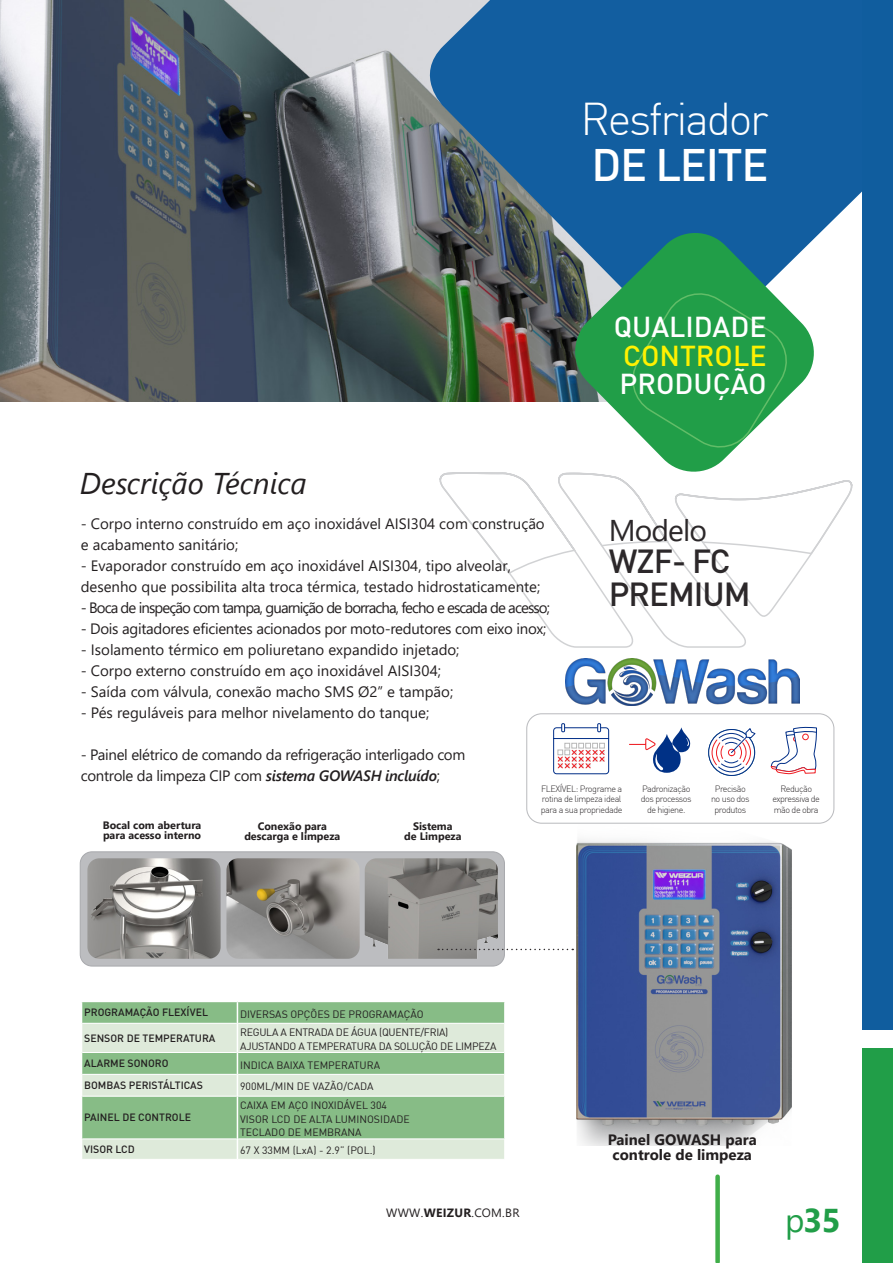
<style>
.page{position:relative;width:893px;height:1263px;background:#fff}
.page>*{position:absolute;margin:0;border:0;box-sizing:border-box;transform-origin:0 0}
.t1{font:300 45px "DIN";letter-spacing:-.05em;color:#fff}
.t2{font:500 45px "DIN";letter-spacing:-.03em;color:#fff}
.t3{font:500 33px "DIN";letter-spacing:-.03em;color:#2c282a}
.t4{font:700 33px "Segoe UI";color:#219e48}
.t5{font:italic 30px "Segoe UI";color:#231f20}
.t6{font:30px "Segoe UI";letter-spacing:-.03em;color:#2c282a}
.t7{font:500 28.5px "DIN";color:#fff}
.t8{font:500 28.5px "DIN";color:#fff101}
.t9{font:15px/21px "Segoe UI";color:#231f20}
.t10{font:15px/21px "Segoe UI";letter-spacing:-.02em;color:#231f20}
.t11{font:15px "Segoe UI";letter-spacing:-.06em;color:#231f20}
.t12{font:700 15px "Segoe UI";color:#231f20}
.t13{font:12px "Segoe UI";letter-spacing:.025em;color:#231f20}
.t14{font:700 10.8px "Segoe UI";color:#231f20}
.t15{font:10.5px "DIN";color:#231f20}
.t16{font:500 10.5px "DIN";color:#231f20}
.t17{font:10.5px "DIN";letter-spacing:-.025em;color:#231f20}
.t18{font:300 9px/10.5px "DIN";letter-spacing:-.05em;color:#2c282a;text-align:justify}
.s1{font-weight:600;font-style:italic}
.s2{font-weight:700}
.s3{font-weight:400}
</style>
<div class="page">
<svg style="left:439px;top:472px;width:414px;height:176px"></svg>
<img style="left:1px;top:0;width:570px;height:402px">
<svg style="left:413px;top:0;width:450px;height:359px;background:#356a95"></svg>
<svg style="left:571px;top:229px;width:247px;height:247px"></svg>
<svg style="left:628px;top:289px;width:163px;height:163px;background:#36a759"></svg>
<div style="left:715px;top:1177px;width:5px;height:85px;background:#40ae49"></div>
<div style="left:863px;top:0;width:30px;height:1029px;background:#105d9e"></div>
<div style="left:863px;top:1048px;width:30px;height:215px;background:#219e48"></div>
<div style="left:80px;top:852px;width:424px;height:114px;background:#bcbdc0;border-radius:12px"></div>
<div style="left:80px;top:851px;width:425px;height:115px;border:1px solid #a8a9ad;border-radius:12px"></div>
<img style="left:87px;top:858px;width:134px;height:101px">
<img style="left:226px;top:858px;width:134px;height:101px">
<svg style="left:553px;top:723px;width:56px;height:51px"></svg>
<svg style="left:771px;top:727px;width:46px;height:48px"></svg>
<div style="left:802px;top:734px;width:7px;height:6px;border:1px solid #ee1d23;border-radius:50%"></div>
<svg style="left:709px;top:729px;width:46px;height:46px"></svg>
<div style="left:708px;top:729px;width:47px;height:47px;border:1px solid #002e87;border-radius:50%"></div>
<svg style="left:711px;top:728px;width:45px;height:44px"></svg>
<div style="left:526px;top:713px;width:308px;height:111px;border:1px solid #bcbdc0;border-radius:15px"></div>
<svg style="left:629px;top:727px;width:62px;height:46px"></svg>
<svg style="left:82px;top:1002px;width:422px;height:21px;background:#89bd88"></svg>
<svg style="left:82px;top:1024px;width:422px;height:135px;background:#b5d4b2"></svg>
<hr style="left:82px;top:1052px;width:155px;height:1px;background:#fff">
<hr style="left:238px;top:1052px;width:266px;height:1px;background:#fff">
<hr style="left:82px;top:1074px;width:155px;height:1px;background:#fff">
<hr style="left:238px;top:1074px;width:266px;height:1px;background:#fff">
<hr style="left:82px;top:1096px;width:155px;height:1px;background:#fff">
<hr style="left:238px;top:1096px;width:266px;height:1px;background:#fff">
<hr style="left:82px;top:1138px;width:155px;height:1px;background:#fff">
<hr style="left:238px;top:1138px;width:266px;height:1px;background:#fff">
<svg style="left:237px;top:1002px;width:1px;height:94px"></svg>
<hr style="left:237px;top:1096px;width:1px;height:43px;background:#fff">
<svg style="left:237px;top:1139px;width:1px;height:20px"></svg>
<img style="left:565px;top:658px;width:234px;height:48px">
<img style="left:567px;top:839px;width:225px;height:307px">
<img style="left:365px;top:858px;width:133px;height:101px">
<svg style="left:438px;top:949px;width:135px;height:1px"></svg>
<p class="t1" style="left:580px;top:91px;width:190px">Resfriador</p>
<p class="t2" style="left:592px;top:136px;width:178px">DE LEITE</p>
<p class="t5" style="left:80px;top:455px;width:229px">Descrição Técnica</p>
<p class="t7" style="left:614px;top:308px;width:154px">QUALIDADE</p>
<p class="t8" style="left:623px;top:337px;width:145px">CONTROLE</p>
<p class="t7" style="left:619px;top:365px;width:149px">PRODUÇÃO</p>
<p class="t9" style="left:81px;top:512px;width:465px">- Corpo interno construído em aço inoxidável AISI304 com construção e acabamento sanitário;</p>
<p class="t9" style="left:81px;top:554px;width:461px">- Evaporador construído em aço inoxidável AISI304, tipo alveolar, desenho que possibilita alta troca térmica, testado hidrostaticamente;</p>
<p class="t11" style="left:81px;top:594px;width:471px">- Boca de inspeção com tampa, guarnição de borracha, fecho e escada de acesso;</p>
<p class="t10" style="left:81px;top:617px;width:467px">- Dois agitadores eficientes acionados por moto-redutores com eixo inox;</p>
<p class="t9" style="left:81px;top:638px;width:380px">- Isolamento térmico em poliuretano expandido injetado;</p>
<p class="t9" style="left:81px;top:659px;width:362px">- Corpo externo construído em aço inoxidável AISI304;</p>
<p class="t9" style="left:81px;top:680px;width:374px">- Saída com válvula, conexão macho SMS Ø2” e tampão;</p>
<p class="t9" style="left:81px;top:701px;width:350px">- Pés reguláveis para melhor nivelamento do tanque;</p>
<p class="t10" style="left:81px;top:743px;width:386px">- Painel elétrico de comando da refrigeração interligado com controle da limpeza CIP com <span class="s1">sistema GOWASH incluído</span>;</p>
<p class="t6" style="left:609px;top:502px;width:100px">Modelo</p>
<p class="t3" style="left:609px;top:540px;width:123px">WZF- FC</p>
<p class="t3" style="left:609px;top:573px;width:143px">PREMIUM</p>
<p class="t18" style="left:541px;top:783px;width:83px">FLEXÍVEL: Programe a rotina de limpeza ideal para a sua propriedade</p>
<p class="t18" style="left:780px;top:783px;width:33px">Redução</p>
<p class="t18" style="left:642px;top:783px;width:50px">Padronização</p>
<p class="t18" style="left:641px;top:794px;width:52px">dos processos</p>
<p class="t18" style="left:647px;top:804px;width:40px">de higiene.</p>
<p class="t18" style="left:715px;top:783px;width:33px">Precisão</p>
<p class="t18" style="left:711px;top:794px;width:40px">no uso dos</p>
<p class="t18" style="left:714px;top:804px;width:33px">produtos</p>
<p class="t18" style="left:772px;top:794px;width:49px">expressiva de</p>
<p class="t18" style="left:774px;top:804px;width:46px">mão de obra</p>
<p class="t14" style="left:103px;top:815px;width:100px">Bocal com abertura</p>
<p class="t14" style="left:103px;top:825px;width:100px">para acesso interno</p>
<p class="t14" style="left:258px;top:816px;width:71px">Conexão para</p>
<p class="t14" style="left:244px;top:826px;width:98px">descarga e limpeza</p>
<p class="t14" style="left:413px;top:816px;width:41px">Sistema</p>
<p class="t14" style="left:404px;top:826px;width:59px">de Limpeza</p>
<p class="t16" style="left:84px;top:1005px;width:125px">PROGRAMAÇÃO FLEXÍVEL</p>
<p class="t15" style="left:240px;top:1007px;width:185px">DIVERSAS OPÇÕES DE PROGRAMAÇÃO</p>
<p class="t16" style="left:84px;top:1031px;width:133px">SENSOR DE TEMPERATURA</p>
<p class="t17" style="left:240px;top:1026px;width:210px">REGULA A ENTRADA DE ÁGUA (QUENTE/FRIA)</p>
<p class="t17" style="left:240px;top:1039px;width:258px">AJUSTANDO A TEMPERATURA DA SOLUÇÃO DE LIMPEZA</p>
<p class="t16" style="left:84px;top:1057px;width:86px">ALARME SONORO</p>
<p class="t15" style="left:240px;top:1058px;width:141px">INDICA BAIXA TEMPERATURA</p>
<p class="t16" style="left:84px;top:1078px;width:120px">BOMBAS PERISTÁLTICAS</p>
<p class="t15" style="left:240px;top:1080px;width:135px">900ML/MIN DE VAZÃO/CADA</p>
<p class="t16" style="left:84px;top:1111px;width:108px">PAINEL DE CONTROLE</p>
<p class="t15" style="left:240px;top:1099px;width:148px">CAIXA EM AÇO INOXIDÁVEL 304</p>
<p class="t15" style="left:240px;top:1112px;width:171px">VISOR LCD DE ALTA LUMINOSIDADE</p>
<p class="t15" style="left:240px;top:1126px;width:123px">TECLADO DE MEMBRANA</p>
<p class="t16" style="left:84px;top:1142px;width:52px">VISOR LCD</p>
<p class="t15" style="left:240px;top:1144px;width:137px">67 X 33MM (LxA) - 2.9” (POL.)</p>
<p class="t12" style="left:608px;top:1125px;width:151px">Painel GOWASH para</p>
<p class="t12" style="left:613px;top:1140px;width:141px">controle de limpeza</p>
<p class="t13" style="left:386px;top:1201px;width:135px">WWW.<span class="s2">WEIZUR</span>.COM.BR</p>
<p class="t4" style="left:785px;top:1189px;width:57px"><span class="s3">p</span>35</p>
</div>
